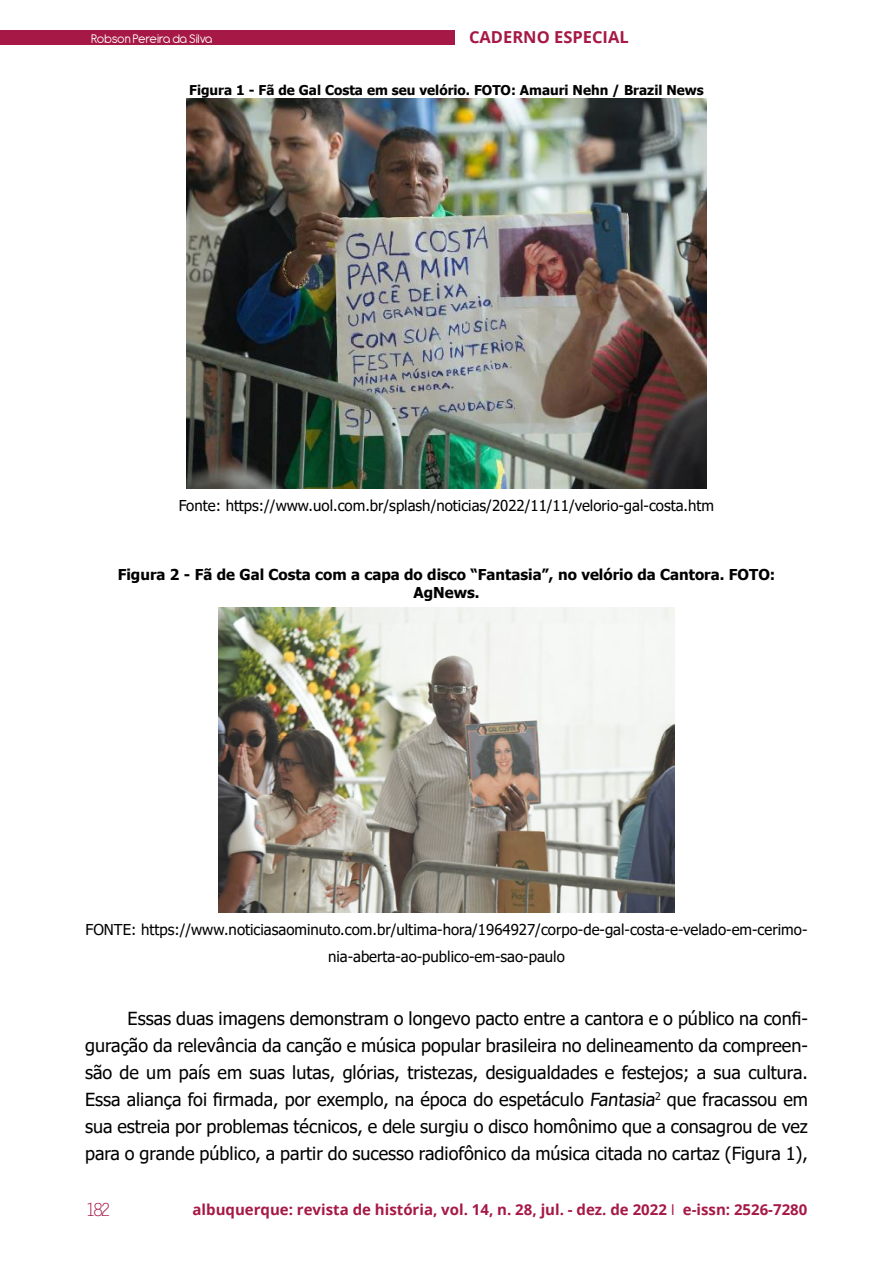
<style>
.page{position:relative;width:893px;height:1263px;background:#fff}
.page>*{position:absolute;margin:0;border:0;box-sizing:border-box;transform-origin:0 0}
.t1{font:18px/27px "Tahoma";color:#000;text-align:justify}
.t2{font:18px "Letter Gothic Std";color:#a61846}
.t3{font:700 16.5px "Open Sans";color:#a61846}
.t4{font:15px/27px "Tahoma";color:#000;text-align:center}
.t5{font:700 15px/18px "Tahoma";color:#000;text-align:center}
.t6{font:700 15px "Open Sans";color:#a61846}
.t7{font:700 13.5px "Tahoma";color:#000}
.t8{font:13.5px "Antipasto";letter-spacing:-.01em;color:#fff}
.s1{font-weight:400}
</style>
<div class="page">
<div style="left:0;top:30px;width:455px;height:15px;background:#a61846"></div>
<img style="left:186px;top:99px;width:521px;height:390px">
<img style="left:219px;top:607px;width:455px;height:306px">
<p class="t8" style="left:91px;top:27px;width:123px">Robson Pereira da Silva</p>
<p class="t3" style="left:469px;top:25px;width:161px">CADERNO ESPECIAL</p>
<p class="t7" style="left:189px;top:81px;width:516px">Figura 1 - Fã de Gal Costa em seu velório. FOTO: Amauri Nehn / Brazil News</p>
<p class="t4" style="left:179px;top:493px;width:537px">Fonte: https://www.uol.com.br/splash/noticias/2022/11/11/velorio-gal-costa.htm</p>
<p class="t5" style="left:118px;top:566px;width:659px">Figura 2 - Fã de Gal Costa com a capa do disco “Fantasia”, no velório da Cantora. FOTO:<br>AgNews.</p>
<p class="t4" style="left:86px;top:917px;width:723px">FONTE: https://www.noticiasaominuto.com.br/ultima-hora/1964927/corpo-de-gal-costa-e-velado-em-cerimo&shy;nia-aberta-ao-publico-em-sao-paulo</p>
<p class="t1" style="left:85px;top:1006px;width:724px;text-indent:43px">Essas duas imagens demonstram o longevo pacto entre a cantora e o público na confi&shy;guração da relevância da canção e música popular brasileira no delineamento da compreen&shy;são de um país em suas lutas, glórias, tristezas, desigualdades e festejos; a sua cultura.<br>Essa aliança foi firmada, por exemplo, na época do espetáculo Fantasia<sup>2</sup> que fracassou em sua estreia por problemas técnicos, e dele surgiu o disco homônimo que a consagrou de vez para o grande público, a partir do sucesso radiofônico da música citada no cartaz (Figura 1),</p>
<p class="t2" style="left:86px;top:1200px;width:27px">182</p>
<p class="t6" style="left:193px;top:1198px;width:616px">albuquerque: revista de história, vol. 14, n. 28, jul. - dez. de 2022 <span class="s1">I</span> e-issn: 2526-7280</p>
</div>
